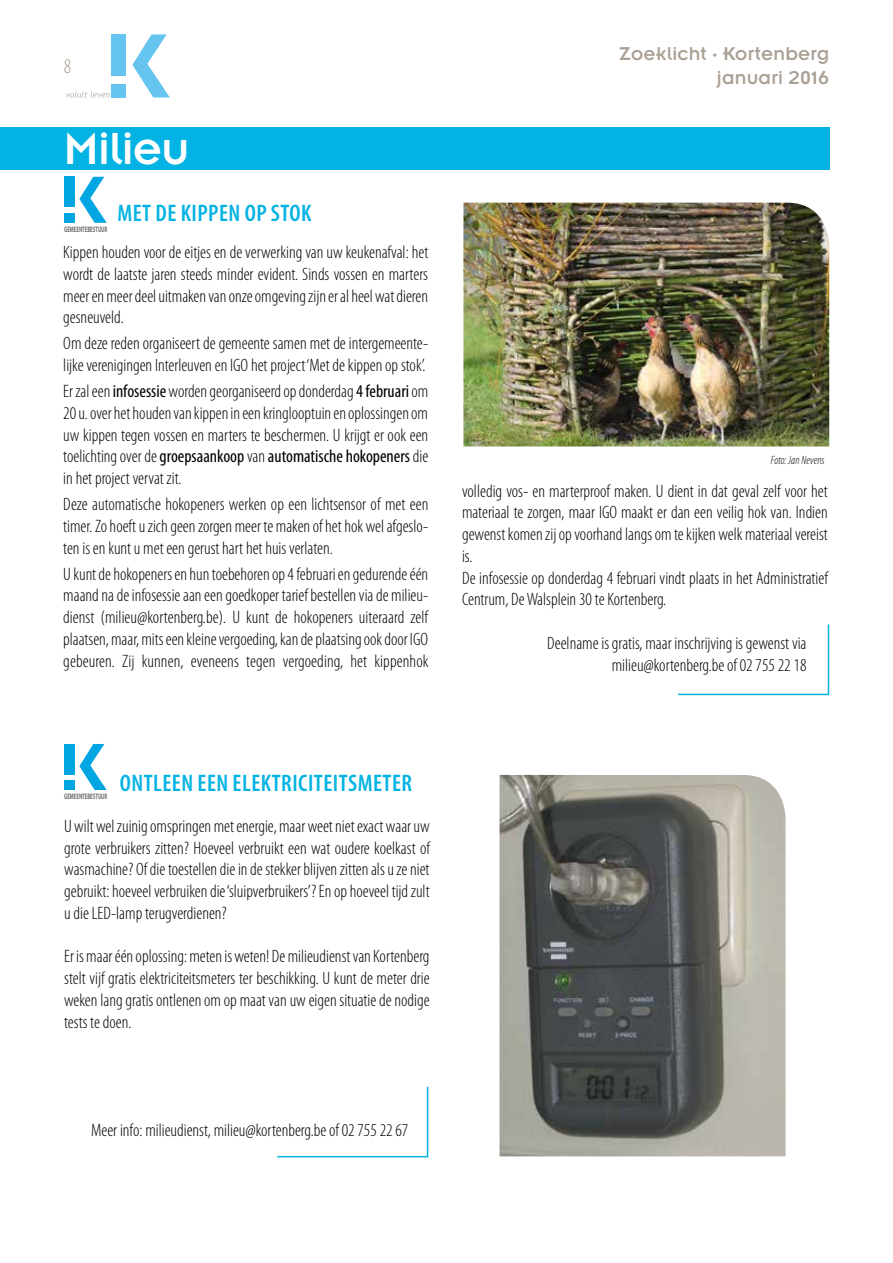
<style>
.page{position:relative;width:893px;height:1263px;background:#fff}
.page>*{position:absolute;margin:0;border:0;box-sizing:border-box;transform-origin:0 0}
.t1{font:49.5px "Insignia LT Std";letter-spacing:-.02em;color:#fff}
.t2{font:600 condensed 24px "Myriad Pro";letter-spacing:.02em;color:#03b3e3}
.t3{font:300 condensed 21px "Myriad Pro";color:#aaa095}
.t4{font:20.4px/24.6px "Insignia LT Std";letter-spacing:.01em;color:#aaa095;text-align:right}
.t5{font:300 condensed 18px/21.8px "Myriad Pro";color:#000;text-align:justify}
.t6{font:italic 300 condensed 12px "Myriad Pro";letter-spacing:.005em;color:#000}
.t7{font:700 7.95px "Myriad Pro";color:#706f6f;scale:.6 1}
.s1{font-weight:400}
</style>
<div class="page">
<svg style="left:132px;top:34px;width:38px;height:63px"></svg>
<div style="left:112px;top:84px;width:14px;height:13px;background:#66c5ee"></div>
<div style="left:112px;top:34px;width:14px;height:42px;background:#66c5ee"></div>
<svg style="left:66px;top:91px;width:44px;height:7px"></svg>
<svg style="left:678px;top:624px;width:152px;height:72px"></svg>
<div style="left:0;top:128px;width:829px;height:42px;background:#03b3e3"></div>
<img style="left:463px;top:203px;width:366px;height:243px">
<svg style="left:79px;top:177px;width:28px;height:46px"></svg>
<div style="left:64px;top:213px;width:11px;height:10px;background:#00a6e1"></div>
<div style="left:64px;top:177px;width:11px;height:30px;background:#00a6e1"></div>
<svg style="left:79px;top:744px;width:28px;height:46px"></svg>
<div style="left:64px;top:780px;width:11px;height:10px;background:#00a6e1"></div>
<div style="left:64px;top:744px;width:11px;height:30px;background:#00a6e1"></div>
<img style="left:499px;top:775px;width:286px;height:381px">
<svg style="left:277px;top:1086px;width:152px;height:72px"></svg>
<p class="t3" style="left:64px;top:54px;width:9px">8</p>
<h1 class="t1" style="left:64px;top:124px;width:127px">Milieu</h1>
<h2 class="t2" style="left:117px;top:200px;width:196px">MET DE KIPPEN OP STOK</h2>
<p class="t5" style="left:63px;top:242px;width:367px">Kippen houden voor de eitjes en de verwerking van uw keukenafval: het wordt de laatste jaren steeds minder evident. Sinds vossen en marters meer en meer deel uitmaken van onze omgeving zijn er al heel wat dieren gesneuveld.</p>
<p class="t5" style="left:63px;top:333px;width:367px">Om deze reden organiseert de gemeente samen met de intergemeente&shy;lijke verenigingen Interleuven en IGO het project ‘Met de kippen op stok’.</p>
<p class="t5" style="left:63px;top:381px;width:367px">Er zal een <span class="s1">infosessie</span> worden georganiseerd op donderdag <span class="s1">4 februari</span> om 20 u. over het houden van kippen in een kringlooptuin en oplossingen om uw kippen tegen vossen en marters te beschermen. U krijgt er ook een toelichting over de <span class="s1">groepsaankoop</span> van <span class="s1">automatische hokopeners</span> die in het project vervat zit.</p>
<p class="t5" style="left:63px;top:494px;width:367px">Deze automatische hokopeners werken op een lichtsensor of met een timer. Zo hoeft u zich geen zorgen meer te maken of het hok wel afgeslo&shy;ten is en kunt u met een gerust hart het huis verlaten.</p>
<p class="t5" style="left:63px;top:563px;width:367px">U kunt de hokopeners en hun toebehoren op 4 februari en gedurende één maand na de infosessie aan een goedkoper tarief bestellen via de milieu&shy;dienst (milieu@kortenberg.be). U kunt de hokopeners uiteraard zelf plaatsen, maar, mits een kleine vergoeding, kan de plaatsing ook door IGO gebeuren. Zij kunnen, eveneens tegen vergoeding, het kippenhok</p>
<p class="t7" style="left:64px;top:224px;width:73px">GEMEENTEBESTUUR</p>
<p class="t4" style="left:619px;top:41px;width:212px">Zoeklicht · Kortenberg januari 2016</p>
<p class="t6" style="left:771px;top:454px;width:55px">Foto: Jan Nevens</p>
<p class="t5" style="left:462px;top:480px;width:367px;text-align:left">volledig vos- en marterproof maken. U dient in dat geval zelf voor het materiaal te zorgen, maar IGO maakt er dan een veilig hok van. Indien gewenst komen zij op voorhand langs om te kijken welk materiaal vereist is.<br>De infosessie op donderdag 4 februari vindt plaats in het Administratief Centrum, De Walsplein 30 te Kortenberg.</p>
<p class="t5" style="left:547px;top:632px;width:261px;text-align:right">Deelname is gratis, maar inschrijving is gewenst via milieu@kortenberg.be of 02 755 22 18</p>
<p class="t7" style="left:64px;top:791px;width:73px">GEMEENTEBESTUUR</p>
<h2 class="t2" style="left:120px;top:770px;width:294px">ONTLEEN EEN ELEKTRICITEITSMETER</h2>
<p class="t5" style="left:64px;top:815px;width:367px">U wilt wel zuinig omspringen met energie, maar weet niet exact waar uw grote verbruikers zitten? Hoeveel verbruikt een wat oudere koelkast of wasmachine? Of die toestellen die in de stekker blijven zitten als u ze niet gebruikt: hoeveel verbruiken die ‘sluipverbruikers’? En op hoeveel tijd zult u die LED-lamp terugverdienen?</p>
<p class="t5" style="left:64px;top:946px;width:367px">Er is maar één oplossing: meten is weten! De milieudienst van Kortenberg stelt vijf gratis elektriciteitsmeters ter beschikking. U kunt de meter drie weken lang gratis ontlenen om op maat van uw eigen situatie de nodige tests te doen.</p>
<p class="t5" style="left:91px;top:1120px;width:319px">Meer info: milieudienst, milieu@kortenberg.be of 02 755 22 67</p>
</div>
